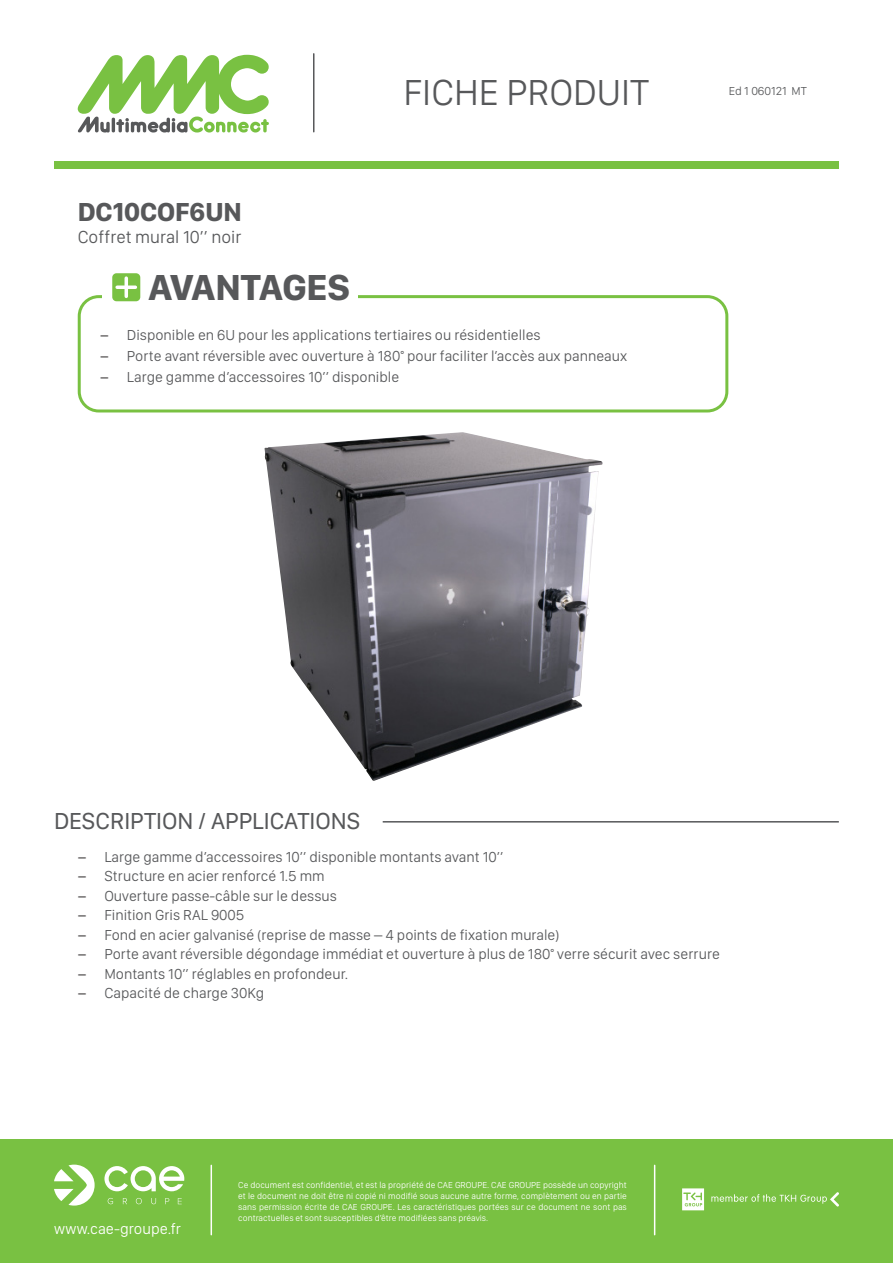
<style>
.page{position:relative;width:893px;height:1263px;background:#fff}
.page>*{position:absolute;margin:0;border:0;box-sizing:border-box;transform-origin:0 0}
.t1{font:300 37.5px "SF Compact Display";color:#57585a}
.t2{font:700 37.5px "SF Compact Display";letter-spacing:-.005em;color:#57585a}
.t3{font:700 27px "SF Compact Display";color:#57585a}
.t4{font:24px "SF Compact Display";color:#57585a}
.t5{font:300 18px "SF Compact Display";color:#57585a}
.t6{font:300 15.6px "SF Compact Display";color:#fff}
.t7{font:300 15px "SF Compact Display";color:#57585a}
.t8{font:300 12px "SF Compact Display";color:#57585a}
.t9{font:300 9px/10.8px "SF Compact Display";color:#fff;text-align:justify}
.s1{font-family:"Minion Pro";font-weight:400;font-size:18px;color:#231f20}
</style>
<div class="page">
<div style="left:0;top:1139px;width:893px;height:124px;background:#79c142"></div>
<svg style="left:104px;top:1166px;width:80px;height:25px"></svg>
<svg style="left:54px;top:1164px;width:41px;height:41px"></svg>
<svg style="left:108px;top:1198px;width:5px;height:6px"></svg>
<svg style="left:123px;top:1198px;width:4px;height:6px"></svg>
<svg style="left:136px;top:1198px;width:6px;height:6px"></svg>
<svg style="left:151px;top:1198px;width:5px;height:6px"></svg>
<svg style="left:165px;top:1198px;width:4px;height:6px"></svg>
<svg style="left:178px;top:1198px;width:4px;height:6px"></svg>
<svg style="left:711px;top:1192px;width:128px;height:14px"></svg>
<svg style="left:682px;top:1188px;width:22px;height:22px"></svg>
<hr style="left:211px;top:1165px;width:1px;height:70px;background:#fff">
<hr style="left:654px;top:1165px;width:1px;height:70px;background:#fff">
<div style="left:54px;top:161px;width:785px;height:8px;background:#79c142"></div>
<hr style="left:313px;top:54px;width:1px;height:78px;background:#57585a">
<div style="left:78px;top:295px;width:650px;height:117px;border:3px solid #79c142;border-radius:20px"></div>
<div style="left:103px;top:277px;width:255px;height:26px;background:#fff"></div>
<div style="left:112px;top:273px;width:28px;height:28px;background:#79c142;border-radius:4px"></div>
<hr style="left:125px;top:278px;width:3px;height:18px;background:#fff">
<svg style="left:117px;top:285px;width:18px;height:4px"></svg>
<svg style="left:78px;top:55px;width:191px;height:78px"></svg>
<hr style="left:383px;top:821px;width:456px;height:1px;background:#57585a">
<img style="left:264px;top:432px;width:339px;height:349px">
<p class="t3" style="left:78px;top:188px;width:166px">DC10COF6UN</p>
<p class="t5" style="left:78px;top:222px;width:165px">Coffret mural 10’’ noir</p>
<h1 class="t2" style="left:148px;top:254px;width:203px">AVANTAGES</h1>
<h1 class="t1" style="left:403px;top:63px;width:247px">FICHE PRODUIT</h1>
<p class="t8" style="left:729px;top:81px;width:80px">Ed 1 060121 MT</p>
<p class="t7" style="left:100px;top:323px;width:442px"><span class="s1">–</span> Disponible en 6U pour les applications tertiaires ou résidentielles</p>
<p class="t7" style="left:100px;top:344px;width:529px"><span class="s1">–</span> Porte avant réversible avec ouverture à 180° pour faciliter l’accès aux panneaux</p>
<p class="t7" style="left:100px;top:365px;width:301px"><span class="s1">–</span> Large gamme d’accessoires 10’’ disponible</p>
<p class="t4" style="left:54px;top:802px;width:308px">DESCRIPTION / APPLICATIONS</p>
<p class="t7" style="left:77px;top:845px;width:428px"><span class="s1">–</span> Large gamme d’accessoires 10’’ disponible montants avant 10’’</p>
<p class="t7" style="left:77px;top:864px;width:249px"><span class="s1">–</span> Structure en acier renforcé 1.5 mm</p>
<p class="t7" style="left:77px;top:884px;width:261px"><span class="s1">–</span> Ouverture passe-câble sur le dessus</p>
<p class="t7" style="left:77px;top:903px;width:169px"><span class="s1">–</span> Finition Gris RAL 9005</p>
<p class="t7" style="left:77px;top:923px;width:484px"><span class="s1">–</span> Fond en acier galvanisé (reprise de masse – 4 points de fixation murale)</p>
<p class="t7" style="left:77px;top:942px;width:644px"><span class="s1">–</span> Porte avant réversible dégondage immédiat et ouverture à plus de 180° verre sécurit avec serrure</p>
<p class="t7" style="left:77px;top:962px;width:272px"><span class="s1">–</span> Montants 10’’ réglables en profondeur.</p>
<p class="t7" style="left:77px;top:981px;width:188px"><span class="s1">–</span> Capacité de charge 30Kg</p>
<p class="t6" style="left:54px;top:1216px;width:129px">www.cae-groupe.fr</p>
<p class="t9" style="left:238px;top:1179px;width:390px">Ce document est confidentiel, et est la propriété de CAE GROUPE. CAE GROUPE possède un copyright et le document ne doit être ni copié ni modifié sous aucune autre forme, complètement ou en partie sans permission écrite de CAE GROUPE. Les caractéristiques portées sur ce document ne sont pas contractuelles et sont susceptibles d’être modifiées sans préavis.</p>
</div>
